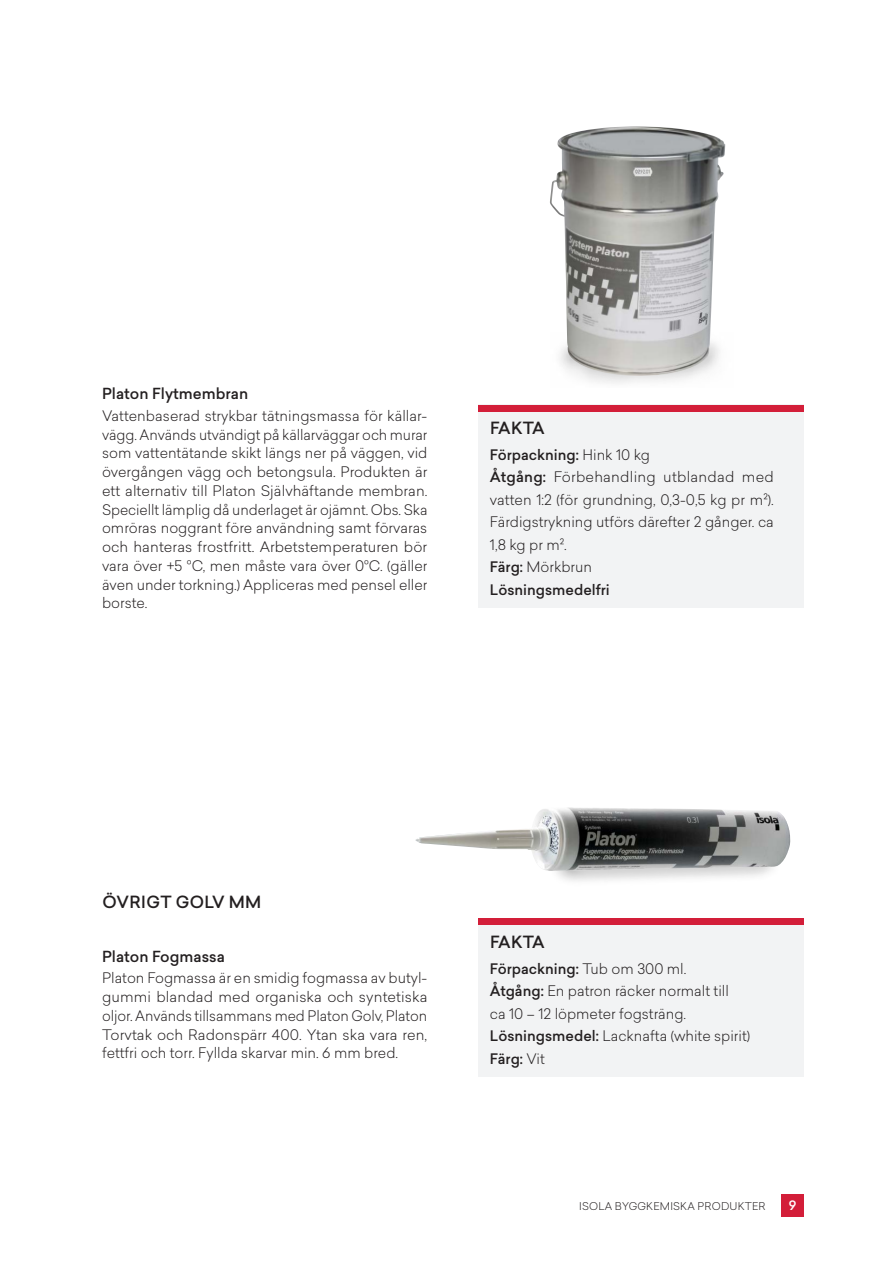
<style>
.page{position:relative;width:893px;height:1263px;background:#fff}
.page>*{position:absolute;margin:0;border:0;box-sizing:border-box;transform-origin:0 0}
.t1{font:500 16.5px "Sailec";letter-spacing:.02em;color:#231f20}
.Subtitle{font:500 15px "Sailec";color:#231f20}
.Body_text{font:300 14.25px/18.8px "Sailec";color:#231f20;text-align:justify}
.Body_text-2{font:500 14.25px "Sailec";color:#231f20}
.t2{font:500 12.75px "Sailec";color:#fff}
.t3{font:300 10.5px "Sailec";letter-spacing:.02em;color:#231f20}
.s1{font-weight:300}
.s2{font-weight:500}
</style>
<div class="page">
<div style="left:781px;top:1194px;width:23px;height:23px;background:#d31e39"></div>
<div style="left:478px;top:405px;width:326px;height:203px;background:#f2f3f4"></div>
<div style="left:478px;top:919px;width:326px;height:158px;background:#f2f3f4"></div>
<div style="left:478px;top:405px;width:326px;height:6px;background:#d31e39"></div>
<div style="left:478px;top:919px;width:326px;height:6px;background:#d31e39"></div>
<img style="left:550px;top:126px;width:175px;height:250px">
<img style="left:415px;top:807px;width:376px;height:64px">
<p class="Subtitle" style="left:102px;top:383px;width:148px">Platon Flytmembran</p>
<p class="Body_text" style="left:102px;top:406px;width:327px">Vattenbaserad strykbar tätningsmassa för källar&shy;vägg. Används utvändigt på källarväggar och murar som vattentätande skikt längs ner på väggen, vid övergången vägg och betongsula. Produkten är ett alternativ till Platon Självhäftande membran.<br>Speciellt lämplig då underlaget är ojämnt. Obs. Ska omröras noggrant före användning samt förvaras och hanteras frostfritt. Arbetstemperaturen bör vara över +5 °C, men måste vara över 0°C. (gäller även under torkning.) Appliceras med pensel eller borste.</p>
<h3 class="t1" style="left:490px;top:416px;width:56px">FAKTA</h3>
<p class="Body_text-2" style="left:490px;top:444px;width:162px">Förpackning: <span class="s1">Hink 10 kg</span></p>
<p class="Body_text" style="left:490px;top:465px;width:285px;line-height:22.5px"><span class="s2">Åtgång:</span> Förbehandling utblandad med vatten 1:2 (för grundning, 0,3-0,5 kg pr m2).<br>Färdigstrykning utförs därefter 2 gånger. ca 1,8 kg pr m2.</p>
<p class="Body_text" style="left:490px;top:557px;width:104px"><span class="s2">Färg:</span> Mörkbrun</p>
<p class="Body_text-2" style="left:490px;top:579px;width:121px">Lösningsmedelfri</p>
<h3 class="t1" style="left:102px;top:891px;width:160px">ÖVRIGT GOLV MM</h3>
<p class="Subtitle" style="left:102px;top:945px;width:124px">Platon Fogmassa</p>
<p class="Body_text" style="left:102px;top:968px;width:327px">Platon Fogmassa är en smidig fogmassa av butyl&shy;gummi blandad med organiska och syntetiska oljor. Används tillsammans med Platon Golv, Platon Torvtak och Radonspärr 400. Ytan ska vara ren, fettfri och torr. Fyllda skarvar min. 6 mm bred.</p>
<h3 class="t1" style="left:490px;top:930px;width:56px">FAKTA</h3>
<p class="Body_text-2" style="left:490px;top:958px;width:198px">Förpackning: <span class="s1">Tub om 300 ml.</span></p>
<p class="Body_text" style="left:490px;top:981px;width:240px"><span class="s2">Åtgång:</span> En patron räcker normalt till</p>
<p class="Body_text" style="left:490px;top:1003px;width:198px">ca 10 – 12 löpmeter fogsträng.</p>
<p class="Body_text" style="left:490px;top:1026px;width:262px"><span class="s2">Lösningsmedel:</span> Lacknafta (white spirit)</p>
<p class="Body_text-2" style="left:490px;top:1048px;width:56px">Färg: <span class="s1">Vit</span></p>
<p class="t3" style="left:579px;top:1198px;width:188px">ISOLA BYGGKEMISKA PRODUKTER</p>
<p class="t2" style="left:789px;top:1197px;width:9px">9</p>
</div>
